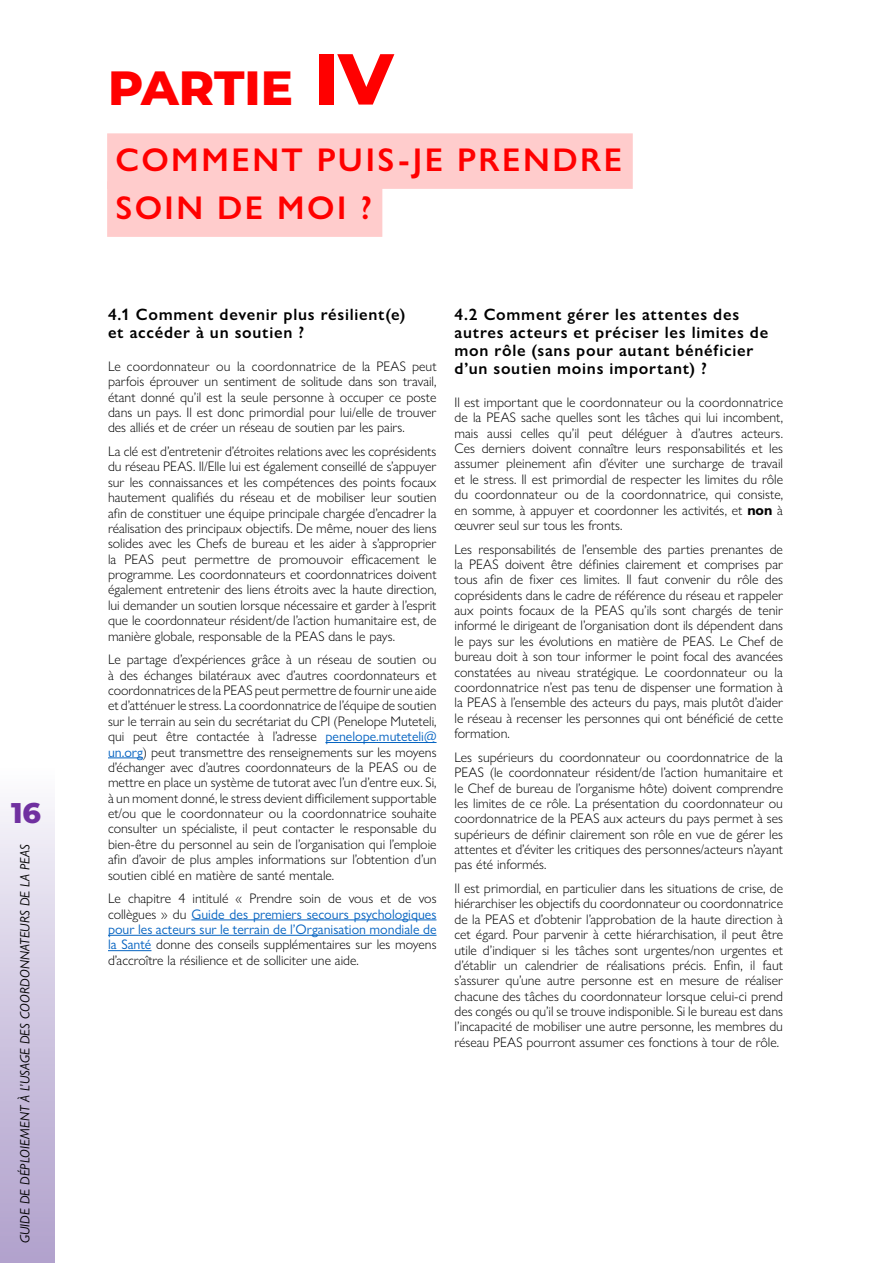
<style>
.page{position:relative;width:893px;height:1263px;background:#fff}
.page>*{position:absolute;margin:0;border:0;box-sizing:border-box;transform-origin:0 0}
.Part_IV_Titl{font:800 48px "Montserrat";color:#f00}
.part_iv_subtitle{font:600 33px "Gill Sans Nova";letter-spacing:.075em;color:#f00}
.t1{font:800 28.5px "Montserrat";color:#7030a0}
.Small_headers_main{font:600 16.5px/18px "Gill Sans Nova";letter-spacing:.045em;color:#000}
.t2{font:300 13.8px/15.3px "Gill Sans Nova";color:#000;text-align:justify}
.t3{font:italic 13.5px "Gill Sans Nova";color:#000}
.s1{font-size:72px}
.s2{font-weight:400;color:#0563c1}
.s3{font-weight:700}
</style>
<div class="page">
<div style="left:0;top:765px;width:54px;height:498px;background:linear-gradient(to bottom,#f9f8fc,#ae9eca)"></div>
<div style="left:107px;top:133px;width:526px;height:56px;background:#fcc"></div>
<div style="left:107px;top:181px;width:275px;height:56px;background:#fcc"></div>
<hr style="left:325px;top:742px;width:112px;height:1px;background:#0563c1">
<hr style="left:108px;top:757px;width:35px;height:1px;background:#0563c1">
<hr style="left:191px;top:919px;width:246px;height:1px;background:#0563c1">
<hr style="left:108px;top:935px;width:328px;height:1px;background:#0563c1">
<hr style="left:108px;top:950px;width:43px;height:1px;background:#0563c1">
<h3 class="t1" style="left:11px;top:792px;width:32px">16</h3>
<p class="t3" style="left:17px;top:1243px;width:401px;rotate:-90deg">GUIDE DE DÉPLOIEMENT À L’USAGE DES COORDONNATEURS DE LA PEAS</p>
<p class="Part_IV_Titl" style="left:108px;top:52px;width:287px">PARTIE <span class="s1">IV</span></p>
<p class="part_iv_subtitle" style="left:116px;top:139px;width:508px">COMMENT PUIS-JE PRENDRE</p>
<p class="part_iv_subtitle" style="left:116px;top:187px;width:258px">SOIN DE MOI ?</p>
<p class="Small_headers_main" style="left:108px;top:305px;width:299px">4.1 Comment devenir plus résilient(e) et accéder à un soutien ?</p>
<p class="t2" style="left:108px;top:358px;width:330px">Le coordonnateur ou la coordonnatrice de la PEAS peut parfois éprouver un sentiment de solitude dans son travail, étant donné qu’il est la seule personne à occuper ce poste dans un pays. Il est donc primordial pour lui/elle de trouver des alliés et de créer un réseau de soutien par les pairs.</p>
<p class="t2" style="left:108px;top:444px;width:330px">La clé est d’entretenir d’étroites relations avec les coprésidents du réseau PEAS. Il/Elle lui est également conseillé de s’appuyer sur les connaissances et les compétences des points focaux hautement qualifiés du réseau et de mobiliser leur soutien afin de constituer une équipe principale chargée d’encadrer la réalisation des principaux objectifs. De même, nouer des liens solides avec les Chefs de bureau et les aider à s’approprier la PEAS peut permettre de promouvoir efficacement le programme. Les coordonnateurs et coordonnatrices doivent également entretenir des liens étroits avec la haute direction, lui demander un soutien lorsque nécessaire et garder à l’esprit que le coordonnateur résident/de l’action humanitaire est, de manière globale, responsable de la PEAS dans le pays.</p>
<p class="t2" style="left:108px;top:652px;width:330px">Le partage d’expériences grâce à un réseau de soutien ou à des échanges bilatéraux avec d’autres coordonnateurs et coordonnatrices de la PEAS peut permettre de fournir une aide et d’atténuer le stress. La coordonnatrice de l’équipe de soutien sur le terrain au sein du secrétariat du CPI (Penelope Muteteli, qui peut être contactée à l’adresse <span class="s2">penelope.muteteli@ un.org</span>) peut transmettre des renseignements sur les moyens d’échanger avec d’autres coordonnateurs de la PEAS ou de mettre en place un système de tutorat avec l’un d’entre eux. Si, à un moment donné, le stress devient difficilement supportable et/ou que le coordonnateur ou la coordonnatrice souhaite consulter un spécialiste, il peut contacter le responsable du bien-être du personnel au sein de l’organisation qui l’emploie afin d’avoir de plus amples informations sur l’obtention d’un soutien ciblé en matière de santé mentale.</p>
<p class="t2" style="left:108px;top:891px;width:330px">Le chapitre 4 intitulé « Prendre soin de vous et de vos collègues » du <span class="s2">Guide des premiers secours psychologiques pour les acteurs sur le terrain de l’Organisation mondiale de la Santé</span> donne des conseils supplémentaires sur les moyens d’accroître la résilience et de solliciter une aide.</p>
<p class="Small_headers_main" style="left:454px;top:305px;width:315px">4.2 Comment gérer les attentes des autres acteurs et préciser les limites de mon rôle (sans pour autant bénéficier d’un soutien moins important) ?</p>
<p class="t2" style="left:454px;top:394px;width:330px">Il est important que le coordonnateur ou la coordonnatrice de la PEAS sache quelles sont les tâches qui lui incombent, mais aussi celles qu’il peut déléguer à d’autres acteurs.<br>Ces derniers doivent connaître leurs responsabilités et les assumer pleinement afin d’éviter une surcharge de travail et le stress. Il est primordial de respecter les limites du rôle du coordonnateur ou de la coordonnatrice, qui consiste, en somme, à appuyer et coordonner les activités, et <span class="s3">non</span> à œuvrer seul sur tous les fronts.</p>
<p class="t2" style="left:454px;top:541px;width:330px">Les responsabilités de l’ensemble des parties prenantes de la PEAS doivent être définies clairement et comprises par tous afin de fixer ces limites. Il faut convenir du rôle des coprésidents dans le cadre de référence du réseau et rappeler aux points focaux de la PEAS qu’ils sont chargés de tenir informé le dirigeant de l’organisation dont ils dépendent dans le pays sur les évolutions en matière de PEAS. Le Chef de bureau doit à son tour informer le point focal des avancées constatées au niveau stratégique. Le coordonnateur ou la coordonnatrice n’est pas tenu de dispenser une formation à la PEAS à l’ensemble des acteurs du pays, mais plutôt d’aider le réseau à recenser les personnes qui ont bénéficié de cette formation.</p>
<p class="t2" style="left:454px;top:749px;width:330px">Les supérieurs du coordonnateur ou coordonnatrice de la PEAS (le coordonnateur résident/de l’action humanitaire et le Chef de bureau de l’organisme hôte) doivent comprendre les limites de ce rôle. La présentation du coordonnateur ou coordonnatrice de la PEAS aux acteurs du pays permet à ses supérieurs de définir clairement son rôle en vue de gérer les attentes et d’éviter les critiques des personnes/acteurs n’ayant pas été informés.</p>
<p class="t2" style="left:454px;top:880px;width:330px">Il est primordial, en particulier dans les situations de crise, de hiérarchiser les objectifs du coordonnateur ou coordonnatrice de la PEAS et d’obtenir l’approbation de la haute direction à cet égard. Pour parvenir à cette hiérarchisation, il peut être utile d’indiquer si les tâches sont urgentes/non urgentes et d’établir un calendrier de réalisations précis. Enfin, il faut s’assurer qu’une autre personne est en mesure de réaliser chacune des tâches du coordonnateur lorsque celui-ci prend des congés ou qu’il se trouve indisponible. Si le bureau est dans l’incapacité de mobiliser une autre personne, les membres du réseau PEAS pourront assumer ces fonctions à tour de rôle.</p>
</div>
